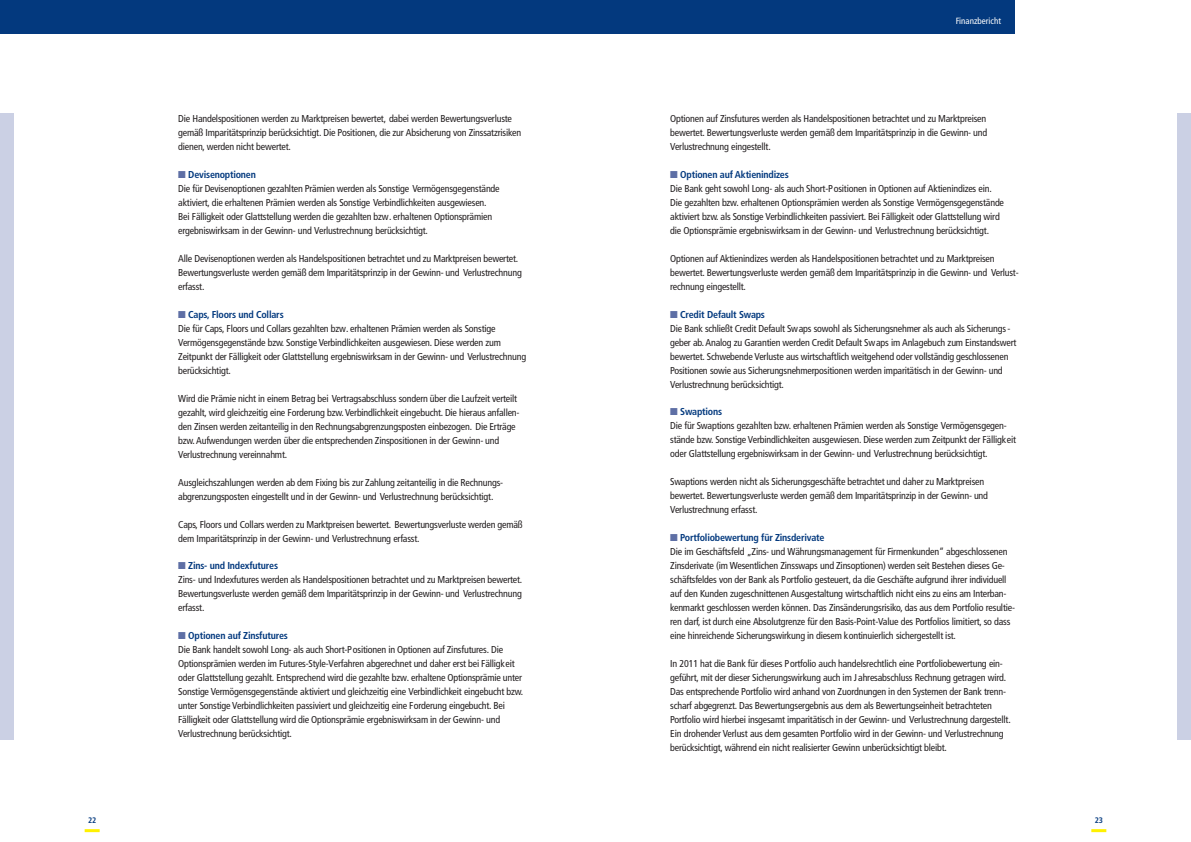
<style>
.page{position:relative;width:1191px;height:842px;background:#fff}
.page>*{position:absolute;margin:0;border:0;box-sizing:border-box;transform-origin:0 0}
.t1{font:condensed 10px/14px "Frutiger";letter-spacing:-.02em;color:#231f20}
.t2{font:condensed 9px "Frutiger";color:#fff}
.t3{font:700 condensed 8px "Frutiger";color:#03397e}
.s1{color:#5e6fa5}
.s2{font-weight:700;color:#03397e}
</style>
<div class="page">
<div style="left:0;top:0;width:1015px;height:34px;background:#03397e"></div>
<hr style="left:1091px;top:829px;width:15px;height:3px;background:#fff101">
<hr style="left:85px;top:829px;width:15px;height:3px;background:#fff101">
<div style="left:0;top:113px;width:14px;height:627px;background:#cbd0e4"></div>
<div style="left:1176px;top:113px;width:15px;height:627px;background:#cbd0e4"></div>
<p class="t1" style="left:178px;top:111px;width:344px">Die Handelspositionen werden zu Marktpreisen bewertet, dabei werden Bewertungsverluste gemäß Imparitätsprinzip berücksichtigt. Die Positionen, die zur Absicherung von Zinssatzrisiken dienen, werden nicht bewertet.</p>
<p class="t1" style="left:178px;top:167px;width:323px"><span class="s1">■</span> <span class="s2">Devisenoptionen<br></span>Die für Devisenoptionen gezahlten Prämien werden als Sonstige Vermögensgegenstände aktiviert, die erhaltenen Prämien werden als Sonstige Verbindlichkeiten ausgewiesen.<br>Bei Fälligkeit oder Glattstellung werden die gezahlten bzw. erhaltenen Optionsprämien ergebniswirksam in der Gewinn- und Verlustrechnung berücksichtigt.</p>
<p class="t1" style="left:178px;top:251px;width:345px">Alle Devisenoptionen werden als Handelspositionen betrachtet und zu Marktpreisen bewertet.<br>Bewertungsverluste werden gemäß dem Imparitätsprinzip in der Gewinn- und Verlustrechnung erfasst.</p>
<p class="t1" style="left:178px;top:307px;width:349px"><span class="s1">■</span> <span class="s2">Caps, Floors und Collars<br></span>Die für Caps, Floors und Collars gezahlten bzw. erhaltenen Prämien werden als Sonstige Vermögensgegenstände bzw. Sonstige Verbindlichkeiten ausgewiesen. Diese werden zum Zeitpunkt der Fälligkeit oder Glattstellung ergebniswirksam in der Gewinn- und Verlustrechnung berücksichtigt.</p>
<p class="t1" style="left:178px;top:391px;width:343px">Wird die Prämie nicht in einem Betrag bei Vertragsabschluss sondern über die Laufzeit verteilt gezahlt, wird gleichzeitig eine Forderung bzw. Verbindlichkeit eingebucht. Die hieraus anfallen&shy;den Zinsen werden zeitanteilig in den Rechnungsabgrenzungsposten einbezogen. Die Erträge bzw. Aufwendungen werden über die entsprechenden Zinspositionen in der Gewinn- und Verlustrechnung vereinnahmt.</p>
<p class="t1" style="left:178px;top:475px;width:326px">Ausgleichszahlungen werden ab dem Fixing bis zur Zahlung zeitanteilig in die Rechnungs&shy;abgrenzungsposten eingestellt und in der Gewinn- und Verlustrechnung berücksichtigt.</p>
<p class="t1" style="left:178px;top:517px;width:346px">Caps, Floors und Collars werden zu Marktpreisen bewertet. Bewertungsverluste werden gemäß dem Imparitätsprinzip in der Gewinn- und Verlustrechnung erfasst.</p>
<p class="t1" style="left:178px;top:559px;width:345px"><span class="s1">■</span> <span class="s2">Zins- und Indexfutures<br></span>Zins- und Indexfutures werden als Handelspositionen betrachtet und zu Marktpreisen bewertet.<br>Bewertungsverluste werden gemäß dem Imparitätsprinzip in der Gewinn- und Verlustrechnung erfasst.</p>
<p class="t1" style="left:178px;top:629px;width:346px"><span class="s1">■</span> <span class="s2">Optionen auf Zinsfutures<br></span>Die Bank handelt sowohl Long- als auch Short-Positionen in Optionen auf Zinsfutures. Die Optionsprämien werden im Futures-Style-Verfahren abgerechnet und daher erst bei Fälligkeit oder Glattstellung gezahlt. Entsprechend wird die gezahlte bzw. erhaltene Optionsprämie unter Sonstige Vermögensgegenstände aktiviert und gleichzeitig eine Verbindlichkeit eingebucht bzw. unter Sonstige Verbindlichkeiten passiviert und gleichzeitig eine Forderung eingebucht. Bei Fälligkeit oder Glattstellung wird die Optionsprämie ergebniswirksam in der Gewinn- und Verlustrechnung berücksichtigt.</p>
<p class="t2" style="left:955px;top:16px;width:47px">Finanzbericht</p>
<p class="t1" style="left:670px;top:111px;width:319px;text-align:justify">Optionen auf Zinsfutures werden als Handelspositionen betrachtet und zu Marktpreisen bewertet. Bewertungsverluste werden gemäß dem Imparitätsprinzip in die Gewinn- und Verlustrechnung eingestellt.</p>
<p class="t1" style="left:670px;top:167px;width:335px"><span class="s1">■</span> <span class="s2">Optionen auf Aktienindizes<br></span>Die Bank geht sowohl Long- als auch Short-Positionen in Optionen auf Aktienindizes ein.<br>Die gezahlten bzw. erhaltenen Optionsprämien werden als Sonstige Vermögensgegenstände aktiviert bzw. als Sonstige Verbindlichkeiten passiviert. Bei Fälligkeit oder Glattstellung wird die Optionsprämie ergebniswirksam in der Gewinn- und Verlustrechnung berücksichtigt.</p>
<p class="t1" style="left:670px;top:251px;width:350px">Optionen auf Aktienindizes werden als Handelspositionen betrachtet und zu Marktpreisen bewertet. Bewertungsverluste werden gemäß dem Imparitätsprinzip in die Gewinn- und Verlust&shy;rechnung eingestellt.</p>
<p class="t1" style="left:670px;top:307px;width:348px"><span class="s1">■</span> <span class="s2">Credit Default Swaps<br></span>Die Bank schließt Credit Default Swaps sowohl als Sicherungsnehmer als auch als Sicherungs - geber ab. Analog zu Garantien werden Credit Default Swaps im Anlagebuch zum Einstandswert bewertet. Schwebende Verluste aus wirtschaftlich weitgehend oder vollständig geschlossenen Positionen sowie aus Sicherungsnehmerpositionen werden imparitätisch in der Gewinn- und Verlustrechnung berücksichtigt.</p>
<p class="t1" style="left:670px;top:405px;width:347px"><span class="s1">■</span> <span class="s2">Swaptions<br></span>Die für Swaptions gezahlten bzw. erhaltenen Prämien werden als Sonstige Vermögensge gen - stände bzw. Sonstige Verbindlichkeiten ausgewiesen. Diese werden zum Zeitpunkt der Fälligkeit oder Glattstellung ergebniswirksam in der Gewinn- und Verlustrechnung berücksichtigt.</p>
<p class="t1" style="left:670px;top:475px;width:319px">Swaptions werden nicht als Sicherungsgeschäfte betrachtet und daher zu Marktpreisen bewertet. Bewertungsverluste werden gemäß dem Imparitätsprinzip in der Gewinn- und<br>Verlustrechnung erfasst.</p>
<p class="t1" style="left:670px;top:531px;width:346px"><span class="s1">■</span> <span class="s2">Portfoliobewertung für Zinsderivate<br></span>Die im Geschäftsfeld „Zins- und Währungsmanagement für Firmenkunden“ abgeschlossenen Zinsderivate (im Wesentlichen Zinsswaps und Zinsoptionen) werden seit Bestehen dieses Ge&shy;schäftsfeldes von der Bank als Portfolio gesteuert, da die Geschäfte aufgrund ihrer individuell auf den Kunden zugeschnittenen Ausgestaltung wirtschaftlich nicht eins zu eins am Interban&shy;kenmarkt geschlossen werden können. Das Zinsänderungsrisiko, das aus dem Portfolio resultie&shy;ren darf, ist durch eine Absolutgrenze für den Basis-Point-Value des Portfolios limitiert, so dass eine hinreichende Sicherungswirkung in diesem kontinuierlich sichergestellt ist.</p>
<p class="t1" style="left:670px;top:657px;width:342px">In 2011 hat die Bank für dieses Portfolio auch handelsrechtlich eine Portfoliobewertung ein&shy;geführt, mit der dieser Sicherungswirkung auch im Jahresabschluss Rechnung getragen wird.<br>Das entsprechende Portfolio wird anhand von Zuordnungen in den Systemen der Bank trenn&shy;scharf abgegrenzt. Das Bewertungsergebnis aus dem als Bewertungseinheit betrachteten Portfolio wird hierbei insgesamt imparitätisch in der Gewinn- und Verlustrechnung dargestellt.<br>Ein drohender Verlust aus dem gesamten Portfolio wird in der Gewinn- und Verlustrechnung berücksichtigt, während ein nicht realisierter Gewinn unberücksichtigt bleibt.</p>
<p class="t3" style="left:88px;top:816px;width:10px">22</p>
<p class="t3" style="left:1094px;top:816px;width:10px">23</p>
</div>
